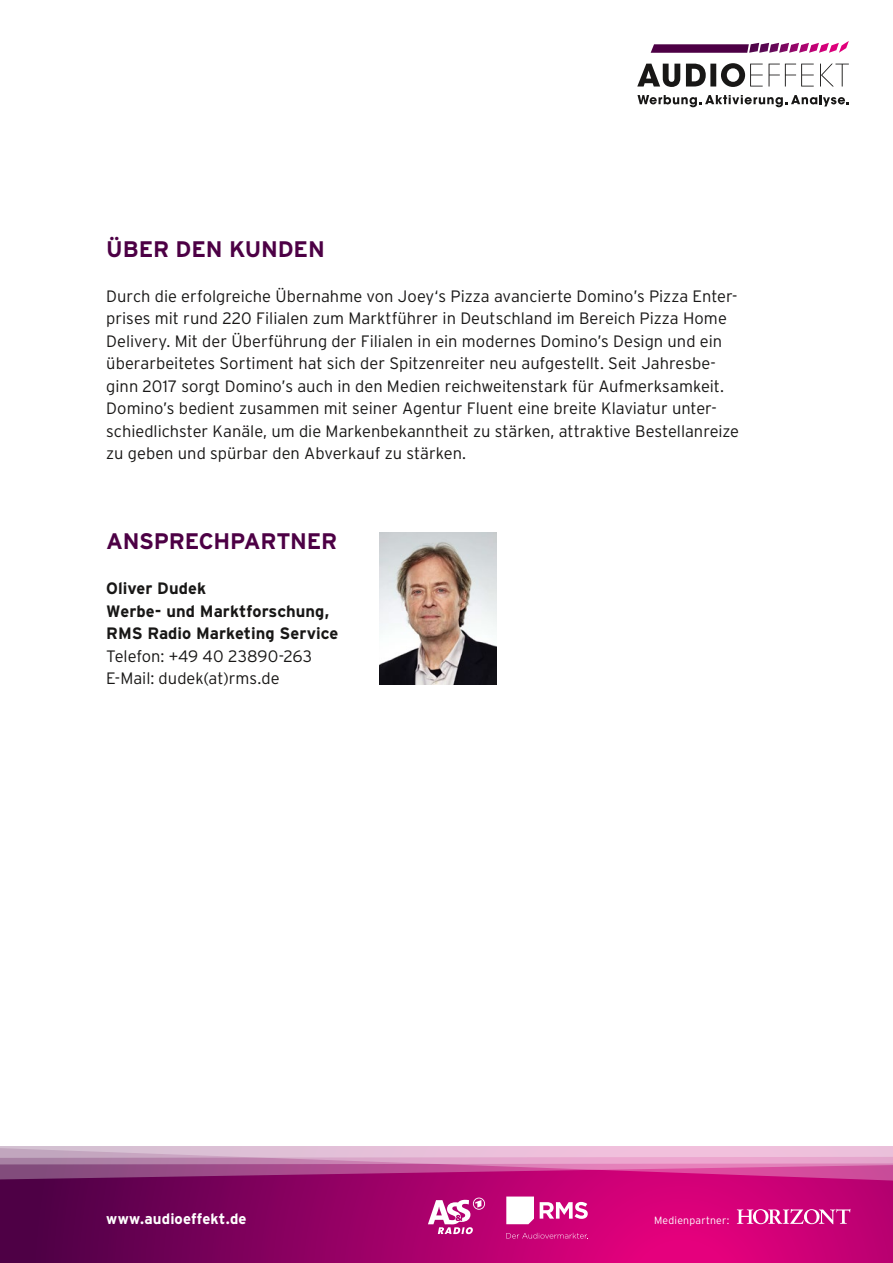
<style>
.page{position:relative;width:893px;height:1263px;background:#fff}
.page>*{position:absolute;margin:0;border:0;box-sizing:border-box;transform-origin:0 0}
.t1{font:700 22.5px "Interstate";letter-spacing:-.01em;color:#4d0045}
.t2{font:300 16.5px/22.5px "Interstate";color:#181716}
.t3{font:700 16.5px/22.5px "Interstate";color:#181716}
.t4{font:700 15px "Interstate";letter-spacing:.01em;color:#fff}
.t5{font:300 10.5px "Interstate";letter-spacing:.02em;color:#fff}
</style>
<div class="page">
<svg style="left:0;top:1188px;width:893px;height:75px;background:#a00066"></svg>
<svg style="left:0;top:1164px;width:893px;height:24px;background:#ac267c"></svg>
<svg style="left:0;top:1146px;width:893px;height:18px;background:#ddaecd"></svg>
<svg style="left:651px;top:41px;width:198px;height:12px"></svg>
<svg style="left:637px;top:63px;width:212px;height:24px"></svg>
<svg style="left:637px;top:95px;width:212px;height:12px"></svg>
<svg style="left:428px;top:1197px;width:57px;height:37px"></svg>
<svg style="left:506px;top:1196px;width:28px;height:28px"></svg>
<svg style="left:540px;top:1202px;width:48px;height:17px"></svg>
<svg style="left:506px;top:1233px;width:82px;height:6px"></svg>
<svg style="left:737px;top:1209px;width:113px;height:15px"></svg>
<img style="left:379px;top:533px;width:118px;height:151px">
<h1 class="t1" style="left:106px;top:235px;width:220px">ÜBER DEN KUNDEN</h1>
<p class="t2" style="left:106px;top:284px;width:634px">Durch die erfolgreiche Übernahme von Joey‘s Pizza avancierte Domino’s Pizza Enter&shy;prises mit rund 220 Filialen zum Marktführer in Deutschland im Bereich Pizza Home Delivery. Mit der Überführung der Filialen in ein modernes Domino’s Design und ein überarbeitetes Sortiment hat sich der Spitzenreiter neu aufgestellt. Seit Jahresbe&shy;ginn 2017 sorgt Domino’s auch in den Medien reichweitenstark für Aufmerksamkeit.<br>Domino’s bedient zusammen mit seiner Agentur Fluent eine breite Klaviatur unter&shy;schiedlichster Kanäle, um die Markenbekanntheit zu stärken, attraktive Bestellanreize zu geben und spürbar den Abverkauf zu stärken.</p>
<h1 class="t1" style="left:106px;top:527px;width:232px">ANSPRECHPARTNER</h1>
<p class="t3" style="left:106px;top:577px;width:234px">Oliver Dudek<br>Werbe- und Marktforschung,<br>RMS Radio Marketing Service</p>
<p class="t2" style="left:106px;top:644px;width:207px">Telefon: +49 40 23890-263<br>E-Mail: dudek(at)rms.de</p>
<p class="t4" style="left:106px;top:1209px;width:142px">www.audioeffekt.de</p>
<p class="t5" style="left:654px;top:1214px;width:77px">Medienpartner:</p>
</div>
